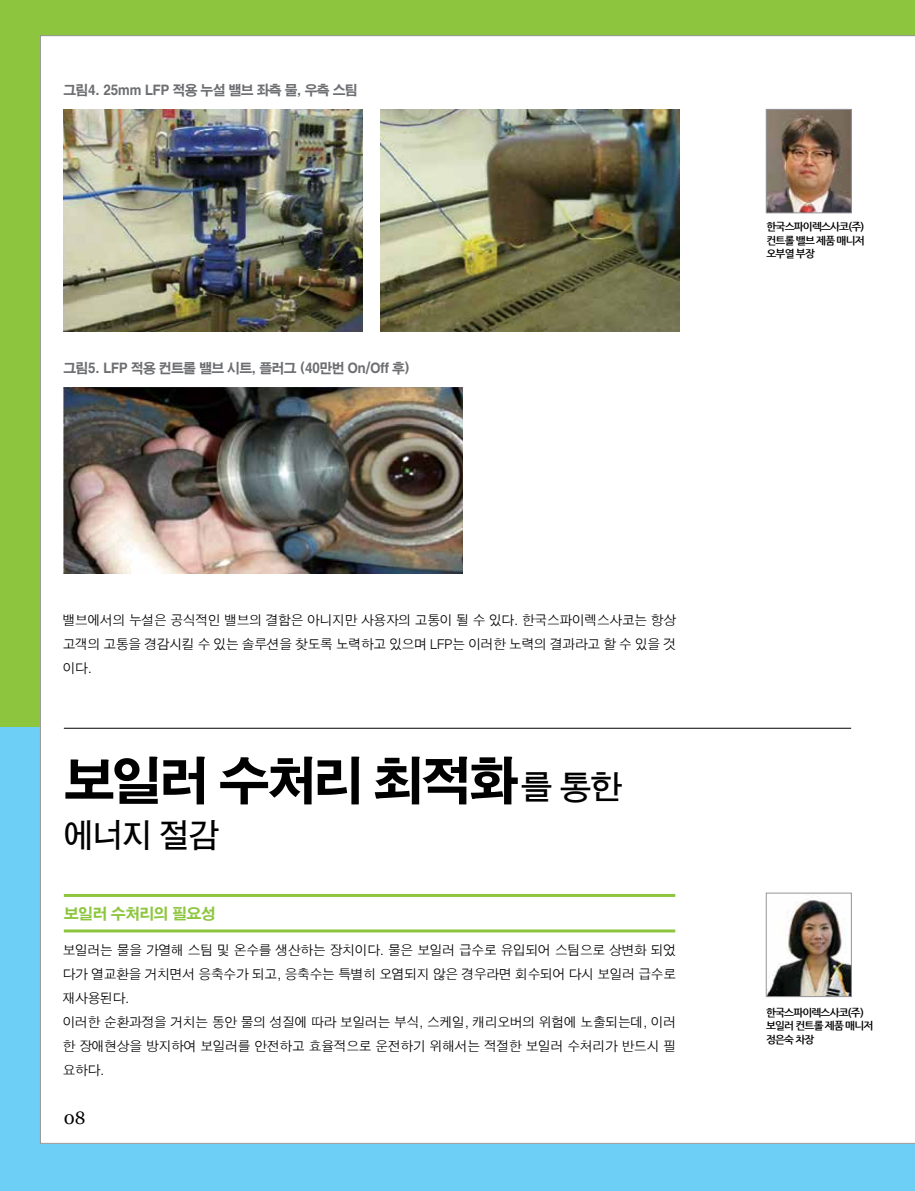
<style>
.page{position:relative;width:915px;height:1191px;background:#fff}
.page>*{position:absolute;margin:0;border:0;box-sizing:border-box;transform-origin:0 0}
.t1{font:51px "H2 gtr E";letter-spacing:-.075em;color:#000}
.t2{font:33px "H2 gtr B";color:#000;scale:.95 1}
.t3{font:18px "Georgia";color:#000}
.t4{font:15px "H2 gtr E";letter-spacing:-.05em;color:#8dc63e}
.t5{font:13.5px/24px "H2 gtr M";letter-spacing:-.075em;color:#000;text-align:justify}
.t6{font:13.5px "H2 gtr E";letter-spacing:-.05em;color:#6d6e71;scale:.95 1}
.t7{font:700 10.5px/13.5px "Nanum Gothic";letter-spacing:-.075em;color:#000}
.s1{font-family:"H2 gtr B";font-size:33px}
</style>
<div class="page">
<div style="left:0;top:0;width:914px;height:729px;background:#8dc63e"></div>
<div style="left:0;top:727px;width:914px;height:464px;background:#6dcff6"></div>
<div style="left:40px;top:35px;width:874px;height:1108px;background:#fff"></div>
<img style="left:64px;top:388px;width:398px;height:186px">
<img style="left:63px;top:109px;width:299px;height:223px">
<img style="left:380px;top:109px;width:299px;height:223px">
<hr style="left:64px;top:894px;width:611px;height:3px;background:#8dc63e">
<hr style="left:64px;top:929px;width:611px;height:3px;background:#8dc63e">
<hr style="left:64px;top:728px;width:786px;height:1px;background:#000">
<img style="left:767px;top:895px;width:82px;height:99px">
<div style="left:765px;top:893px;width:86px;height:103px;border:1px solid #939598"></div>
<img style="left:767px;top:111px;width:82px;height:100px">
<div style="left:765px;top:109px;width:86px;height:104px;border:1px solid #939598"></div>
<p class="t6" style="left:63px;top:81px;width:311px">그림4. 25mm LFP 적용 누설 밸브 좌측 물, 우측 스팀</p>
<p class="t6" style="left:63px;top:359px;width:366px">그림5. LFP 적용 컨트롤 밸브 시트, 플러그 (40만번 On/Off 후)</p>
<p class="t7" style="left:766px;top:220px;width:100px;text-align:justify">한국스파이렉스사코(주) 컨트롤 밸브 제품 매니저 오부열 부장</p>
<p class="t5" style="left:62px;top:607px;width:615px">밸브에서의 누설은 공식적인 밸브의 결함은 아니지만 사용자의 고통이 될 수 있다. 한국스파이렉스사코는 항상 고객의 고통을 경감시킬 수 있는 솔루션을 찾도록 노력하고 있으며 LFP는 이러한 노력의 결과라고 할 수 있을 것 이다.</p>
<h1 class="t1" style="left:64px;top:749px;width:560px">보일러 수처리 최적화<span class="s1">를 통한</span></h1>
<h2 class="t2" style="left:64px;top:814px;width:165px">에너지 절감</h2>
<p class="t4" style="left:64px;top:904px;width:153px">보일러 수처리의 필요성</p>
<p class="t5" style="left:62px;top:937px;width:615px;text-align:left">보일러는 물을 가열해 스팀 및 온수를 생산하는 장치이다. 물은 보일러 급수로 유입되어 스팀으로 상변화 되었 다가 열교환을 거치면서 응축수가 되고, 응축수는 특별히 오염되지 않은 경우라면 회수되어 다시 보일러 급수로 재사용된다.<br>이러한 순환과정을 거치는 동안 물의 성질에 따라 보일러는 부식, 스케일, 캐리오버의 위험에 노출되는데, 이러 한 장애현상을 방지하여 보일러를 안전하고 효율적으로 운전하기 위해서는 적절한 보일러 수처리가 반드시 필 요하다.</p>
<h3 class="t3" style="left:64px;top:1106px;width:23px">08</h3>
<p class="t7" style="left:765px;top:1005px;width:109px">한국스파이렉스사코(주) 보일러 컨트롤 제품 매니저 정은숙 차장</p>
</div>
